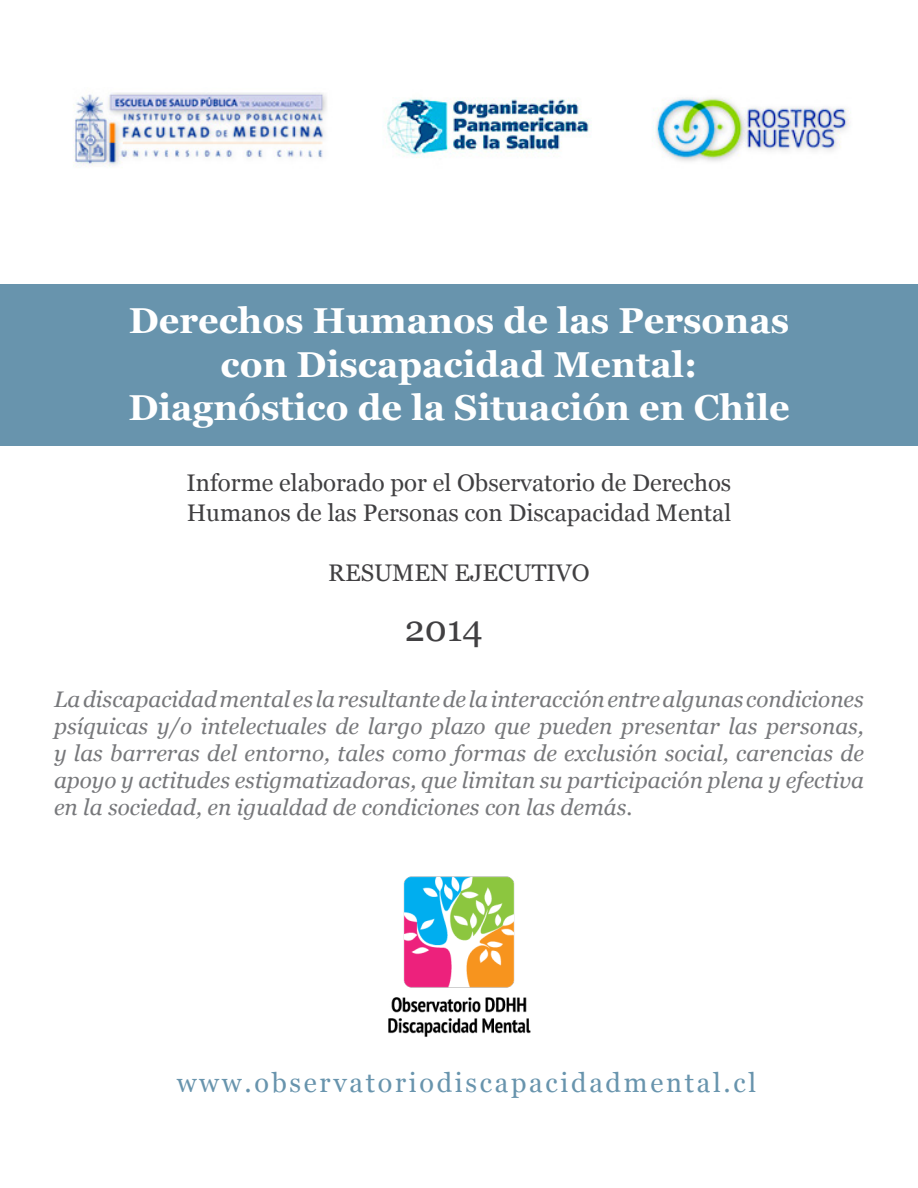
<style>
.page{position:relative;width:918px;height:1188px;background:#fff}
.page>*{position:absolute;margin:0;border:0;box-sizing:border-box;transform-origin:0 0}
.t1{font:700 36px/43.2px "Georgia";color:#fff;text-align:center}
.t2{font:36px "Georgia";color:#414042}
.t3{font:27px "Georgia";letter-spacing:.1em;color:#6894ad}
.t4{font:24px/30px "Georgia";color:#414042}
.t5{font:italic 22.5px/27px "Georgia";color:#77787b;text-align:justify}
</style>
<div class="page">
<img style="left:388px;top:877px;width:143px;height:160px">
<img style="left:73px;top:92px;width:777px;height:76px">
<div style="left:0;top:285px;width:918px;height:161px;background:#6894ad"></div>
<h1 class="t1" style="left:128px;top:297px;width:663px">Derechos Humanos de las Personas con Discapacidad Mental:<br>Diagnóstico de la Situación en Chile</h1>
<p class="t4" style="left:187px;top:466px;width:546px">Informe elaborado por el Observatorio de Derechos<br>Humanos de las Personas con Discapacidad Mental</p>
<p class="t4" style="left:328px;top:556px;width:263px">RESUMEN EJECUTIVO</p>
<h1 class="t2" style="left:405px;top:603px;width:80px">2014</h1>
<p class="t5" style="left:54px;top:685px;width:812px">La discapacidad mental es la resultante de la interacción entre algunas condiciones psíquicas y/o intelectuales de largo plazo que pueden presentar las personas, y las barreras del entorno, tales como formas de exclusión social, carencias de apoyo y actitudes estigmatizadoras, que limitan su participación plena y efectiva en la sociedad, en igualdad de condiciones con las demás.</p>
<p class="t3" style="left:177px;top:1063px;width:581px">www.observatoriodiscapacidadmental.cl</p>
</div>
